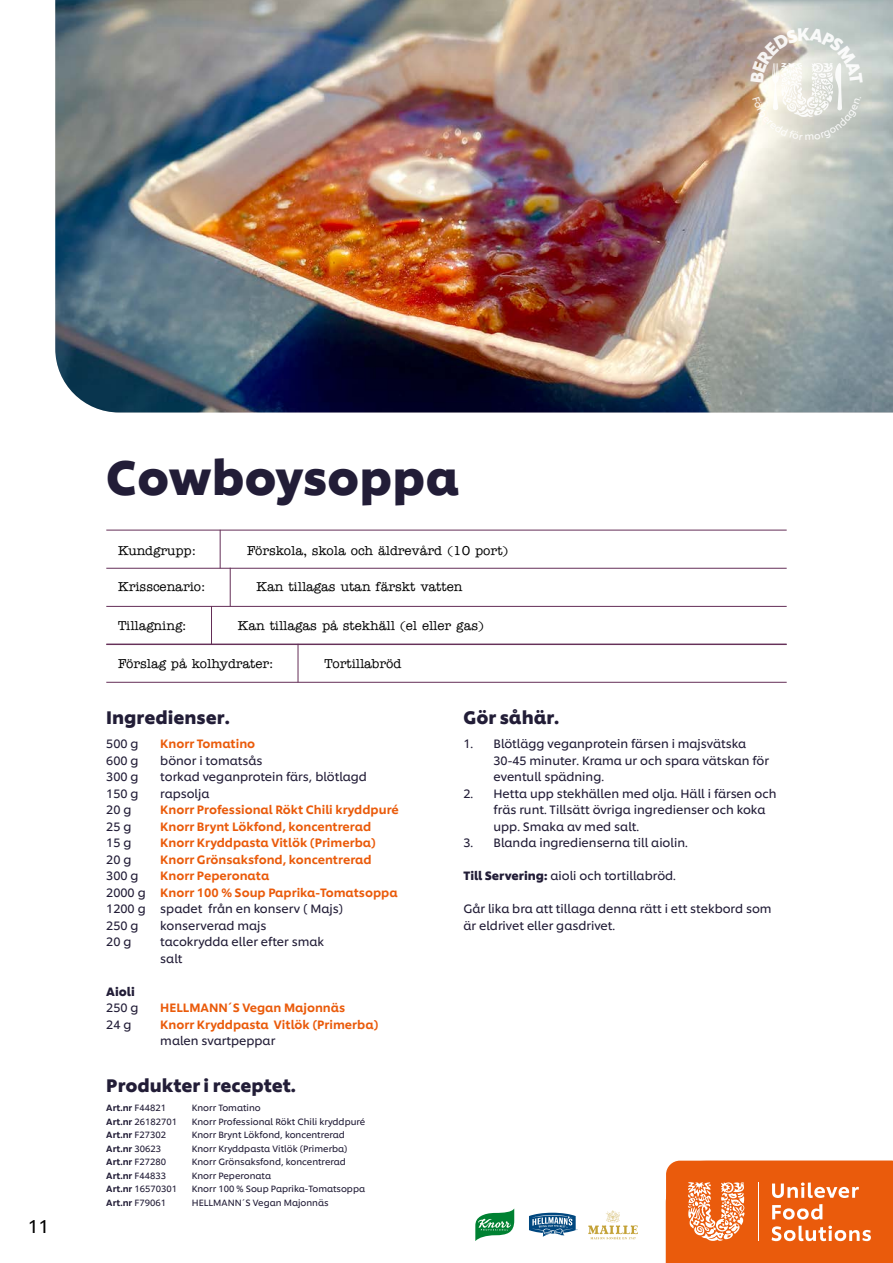
<style>
.page{position:relative;width:893px;height:1263px;background:#fff}
.page>*{position:absolute;margin:0;border:0;box-sizing:border-box;transform-origin:0 0}
.t1{font:700 48px "Unilever Shilling";color:#221d37}
.t2{font:700 18px "Unilever Shilling";color:#221d37}
.t3{font:18px "Unilever Shilling";color:#000}
.t4{font:500 13.05px "American Typewriter ITC Pro";color:#000}
.t5{font:12px/16.5px "Unilever Shilling";color:#221d37}
.t6{font:500 12px/16.5px "Unilever Shilling";color:#ea5b0b}
.t7{font:700 12px "Unilever Shilling";color:#221d37}
.t8{font:9px "Unilever Shilling";color:#221d37}
.t9{font:500 9px "Unilever Shilling";color:#221d37}
.s1{font-weight:400;color:#221d37}
.s2{font-weight:400}
.s3{font-weight:500}
.s4{font-weight:700}
</style>
<div class="page">
<img style="left:55px;top:0;width:838px;height:412px">
<svg style="left:666px;top:1161px;width:227px;height:102px;background:#ec6f2a"></svg>
<svg style="left:529px;top:1212px;width:49px;height:25px"></svg>
<svg style="left:475px;top:1209px;width:39px;height:32px"></svg>
<svg style="left:588px;top:1210px;width:50px;height:29px"></svg>
<hr style="left:106px;top:530px;width:681px;height:1px;background:#642e57">
<hr style="left:106px;top:568px;width:681px;height:1px;background:#642e57">
<hr style="left:106px;top:606px;width:681px;height:1px;background:#642e57">
<hr style="left:106px;top:644px;width:681px;height:1px;background:#642e57">
<hr style="left:220px;top:530px;width:1px;height:38px;background:#642e57">
<hr style="left:211px;top:606px;width:1px;height:38px;background:#642e57">
<hr style="left:298px;top:644px;width:1px;height:38px;background:#642e57">
<hr style="left:230px;top:568px;width:1px;height:38px;background:#642e57">
<hr style="left:106px;top:682px;width:681px;height:1px;background:#642e57">
<svg style="left:750px;top:28px;width:113px;height:112px"></svg>
<h2 class="t3" style="left:28px;top:1213px;width:23px">11</h2>
<h1 class="t1" style="left:106px;top:440px;width:355px">Cowboysoppa</h1>
<p class="t4" style="left:118px;top:542px;width:79px">Kundgrupp:</p>
<p class="t4" style="left:247px;top:542px;width:263px">Förskola, skola och äldrevård (10 port)</p>
<p class="t4" style="left:118px;top:578px;width:89px">Krisscenario:</p>
<p class="t4" style="left:257px;top:578px;width:207px">Kan tillagas utan färskt vatten</p>
<p class="t4" style="left:118px;top:617px;width:70px">Tillagning:</p>
<p class="t4" style="left:238px;top:617px;width:248px">Kan tillagas på stekhäll (el eller gas)</p>
<p class="t4" style="left:118px;top:655px;width:157px">Förslag på kolhydrater:</p>
<p class="t4" style="left:324px;top:655px;width:78px">Tortillabröd</p>
<h2 class="t2" style="left:106px;top:703px;width:125px">Ingredienser.</h2>
<p class="t5" style="left:106px;top:734px;width:34px">500 g</p>
<p class="t6" style="left:160px;top:734px;width:96px">Knorr Tomatino</p>
<p class="t5" style="left:106px;top:751px;width:34px">600 g</p>
<p class="t5" style="left:160px;top:751px;width:104px">bönor i tomatsås</p>
<p class="t5" style="left:106px;top:767px;width:34px">300 g</p>
<p class="t5" style="left:160px;top:767px;width:208px">torkad veganprotein färs, blötlagd</p>
<p class="t5" style="left:106px;top:784px;width:34px">150 g</p>
<p class="t5" style="left:160px;top:784px;width:51px">rapsolja</p>
<p class="t5" style="left:106px;top:800px;width:27px">20 g</p>
<p class="t6" style="left:160px;top:800px;width:240px">Knorr Professional Rökt Chili kryddpuré</p>
<p class="t5" style="left:106px;top:817px;width:27px">25 g</p>
<p class="t6" style="left:160px;top:817px;width:212px">Knorr Brynt Lökfond, koncentrerad</p>
<p class="t5" style="left:106px;top:833px;width:27px">15 g</p>
<p class="t6" style="left:160px;top:833px;width:217px">Knorr Kryddpasta Vitlök (Primerba)</p>
<p class="t5" style="left:106px;top:850px;width:27px">20 g</p>
<p class="t6" style="left:160px;top:850px;width:213px">Knorr Grönsaksfond, koncentrerad</p>
<p class="t5" style="left:106px;top:866px;width:34px">300 g</p>
<p class="t6" style="left:106px;top:866px;width:293px;text-indent:54px">Knorr Peperonata<br><span class="s1">2000 g</span> Knorr 100 % Soup Paprika-Tomatsoppa<br><span class="s1">1200 g spadet från en konserv ( Majs)<br>250 g</span></p>
<p class="t5" style="left:160px;top:916px;width:108px">konserverad majs</p>
<p class="t5" style="left:106px;top:932px;width:27px">20 g</p>
<p class="t5" style="left:160px;top:932px;width:165px">tacokrydda eller efter smak salt</p>
<p class="t7" style="left:106px;top:982px;width:30px">Aioli</p>
<p class="t5" style="left:106px;top:998px;width:34px">250 g</p>
<p class="t6" style="left:160px;top:998px;width:186px">HELLMANN´S Vegan Majonnäs</p>
<p class="t5" style="left:106px;top:1015px;width:27px">24 g</p>
<p class="t6" style="left:160px;top:1015px;width:220px">Knorr Kryddpasta Vitlök (Primerba)</p>
<p class="t5" style="left:160px;top:1031px;width:116px">malen svartpeppar</p>
<h2 class="t2" style="left:106px;top:1071px;width:191px">Produkter i receptet.</h2>
<p class="t9" style="left:106px;top:1101px;width:61px">Art.nr <span class="s2">F44821</span></p>
<p class="t8" style="left:192px;top:1101px;width:70px">Knorr Tomatino</p>
<p class="t8" style="left:106px;top:1115px;width:72px"><span class="s3">Art.nr</span> 26182701</p>
<p class="t8" style="left:192px;top:1115px;width:175px">Knorr Professional Rökt Chili kryddpuré</p>
<p class="t9" style="left:106px;top:1128px;width:61px">Art.nr <span class="s2">F27302</span></p>
<p class="t8" style="left:192px;top:1128px;width:155px">Knorr Brynt Lökfond, koncentrerad</p>
<p class="t9" style="left:106px;top:1142px;width:56px">Art.nr <span class="s2">30623</span></p>
<p class="t8" style="left:192px;top:1142px;width:157px">Knorr Kryddpasta Vitlök (Primerba)</p>
<p class="t9" style="left:106px;top:1155px;width:61px">Art.nr <span class="s2">F27280</span></p>
<p class="t8" style="left:192px;top:1155px;width:156px">Knorr Grönsaksfond, koncentrerad</p>
<p class="t9" style="left:106px;top:1169px;width:61px">Art.nr <span class="s2">F44833</span></p>
<p class="t8" style="left:192px;top:1169px;width:81px">Knorr Peperonata</p>
<p class="t8" style="left:106px;top:1182px;width:72px"><span class="s3">Art.nr</span> 16570301</p>
<p class="t8" style="left:192px;top:1182px;width:175px">Knorr 100 % Soup Paprika-Tomatsoppa</p>
<p class="t9" style="left:106px;top:1196px;width:61px">Art.nr <span class="s2">F79061</span></p>
<p class="t8" style="left:192px;top:1196px;width:138px">HELLMANN´S Vegan Majonnäs</p>
<h2 class="t2" style="left:463px;top:703px;width:97px">Gör såhär.</h2>
<p class="t5" style="left:493px;top:734px;width:277px;text-indent:-30px">1. Blötlägg veganprotein färsen i majsvätska<br>30-45 minuter. Krama ur och spara vätskan för eventull spädning.</p>
<p class="t5" style="left:493px;top:784px;width:285px;text-indent:-30px">2. Hetta upp stekhällen med olja. Häll i färsen och fräs runt. Tillsätt övriga ingredienser och koka upp. Smaka av med salt.</p>
<p class="t5" style="left:463px;top:833px;width:226px">3. Blanda ingredienserna till aiolin.</p>
<p class="t5" style="left:463px;top:866px;width:214px"><span class="s4">Till Servering:</span> aioli och tortillabröd.</p>
<p class="t5" style="left:463px;top:899px;width:310px">Går lika bra att tillaga denna rätt i ett stekbord som är eldrivet eller gasdrivet.</p>
</div>
